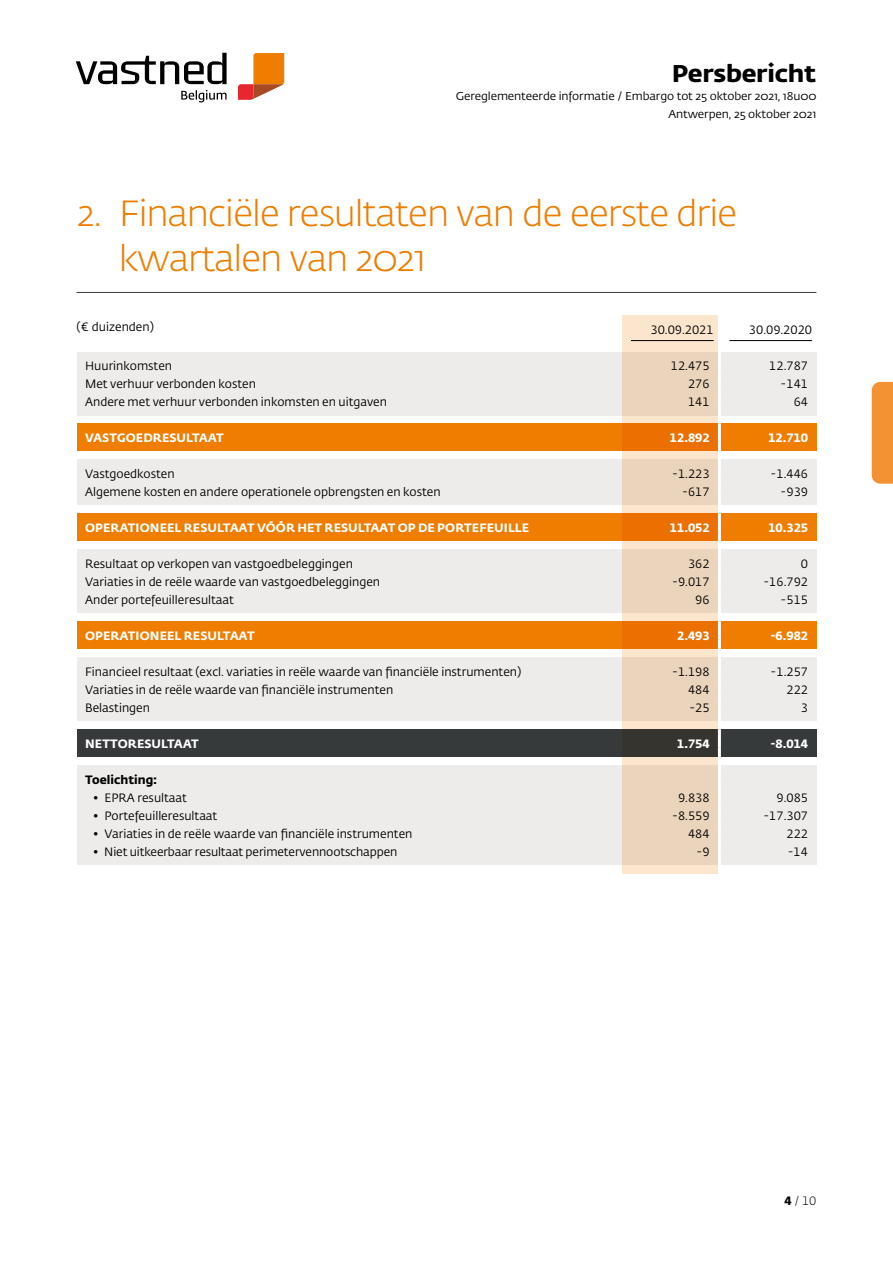
<style>
.page{position:relative;width:893px;height:1263px;background:#fff}
.page>*{position:absolute;margin:0;border:0;box-sizing:border-box;transform-origin:0 0}
.t1{font:300 36px/45px "Fedra Sans Std";letter-spacing:-.03em;color:#ef7d00;scale:1.05 1}
.t2{font:700 24px "Fedra Sans Std";letter-spacing:-.01em;color:#000;scale:1.05 1}
.t3{font:12px "Fedra Sans Std";color:#000}
.t4{font:700 12px "Fedra Sans Std";letter-spacing:.01em;color:#fff}
.t5{font:700 12px "Fedra Sans Std";color:#000}
.t6{font:300 12px "Fedra Sans Std";color:#000}
.t7{font:11.25px/18px "Fedra Sans Std";letter-spacing:-.01em;color:#000;text-align:right;scale:1.05 1}
.s1{font-weight:700}
</style>
<div class="page">
<hr style="left:77px;top:292px;width:739px;height:1px;background:#373a3b">
<div style="left:77px;top:352px;width:739px;height:63px;background:#edecea"></div>
<div style="left:77px;top:460px;width:739px;height:45px;background:#edecea"></div>
<div style="left:77px;top:658px;width:739px;height:63px;background:#edecea"></div>
<div style="left:77px;top:424px;width:739px;height:27px;background:#ef7d00"></div>
<div style="left:77px;top:514px;width:739px;height:27px;background:#ef7d00"></div>
<div style="left:77px;top:550px;width:739px;height:63px;background:#edecea"></div>
<div style="left:77px;top:766px;width:739px;height:99px;background:#edecea"></div>
<div style="left:77px;top:622px;width:739px;height:27px;background:#ef7d00"></div>
<div style="left:77px;top:730px;width:739px;height:27px;background:#373a3b"></div>
<svg style="left:622px;top:316px;width:95px;height:558px;fill:#ead4bc"></svg>
<hr style="left:718px;top:352px;width:3px;height:18px;background:#fff">
<hr style="left:718px;top:370px;width:3px;height:18px;background:#fff">
<hr style="left:718px;top:388px;width:3px;height:18px;background:#fff">
<hr style="left:718px;top:406px;width:3px;height:18px;background:#fff">
<hr style="left:718px;top:424px;width:3px;height:18px;background:#fff">
<hr style="left:718px;top:442px;width:3px;height:18px;background:#fff">
<hr style="left:718px;top:460px;width:3px;height:18px;background:#fff">
<hr style="left:718px;top:478px;width:3px;height:18px;background:#fff">
<hr style="left:718px;top:496px;width:3px;height:18px;background:#fff">
<hr style="left:718px;top:514px;width:3px;height:18px;background:#fff">
<hr style="left:718px;top:532px;width:3px;height:18px;background:#fff">
<hr style="left:718px;top:550px;width:3px;height:18px;background:#fff">
<hr style="left:718px;top:568px;width:3px;height:18px;background:#fff">
<hr style="left:718px;top:586px;width:3px;height:18px;background:#fff">
<hr style="left:718px;top:604px;width:3px;height:18px;background:#fff">
<hr style="left:718px;top:622px;width:3px;height:18px;background:#fff">
<hr style="left:718px;top:640px;width:3px;height:18px;background:#fff">
<hr style="left:718px;top:658px;width:3px;height:18px;background:#fff">
<hr style="left:718px;top:676px;width:3px;height:18px;background:#fff">
<hr style="left:718px;top:694px;width:3px;height:18px;background:#fff">
<hr style="left:718px;top:712px;width:3px;height:18px;background:#fff">
<hr style="left:718px;top:730px;width:3px;height:18px;background:#fff">
<hr style="left:718px;top:748px;width:3px;height:18px;background:#fff">
<hr style="left:718px;top:766px;width:3px;height:18px;background:#fff">
<hr style="left:718px;top:784px;width:3px;height:18px;background:#fff">
<hr style="left:718px;top:802px;width:3px;height:18px;background:#fff">
<hr style="left:718px;top:820px;width:3px;height:18px;background:#fff">
<hr style="left:718px;top:838px;width:3px;height:18px;background:#fff">
<hr style="left:718px;top:856px;width:3px;height:18px;background:#fff">
<hr style="left:631px;top:340px;width:83px;height:1px;background:#000">
<hr style="left:729px;top:340px;width:83px;height:1px;background:#000">
<svg style="left:181px;top:90px;width:46px;height:12px"></svg>
<svg style="left:76px;top:53px;width:151px;height:31px"></svg>
<svg style="left:238px;top:53px;width:46px;height:47px"></svg>
<div style="left:872px;top:382px;width:21px;height:102px;background:#f39232"></div>
<h2 class="t2" style="left:672px;top:58px;width:139px">Persbericht</h2>
<p class="t7" style="left:456px;top:87px;width:345px">Gereglementeerde informatie / Embargo tot 25 oktober 2021, 18u00<br>Antwerpen, 25 oktober 2021</p>
<h1 class="t1" style="left:119px;top:191px;width:591px;text-indent:-42px">2. Financiële resultaten van de eerste drie kwartalen van 2021</h1>
<p class="t3" style="left:77px;top:319px;width:79px">(€ duizenden)</p>
<p class="t3" style="left:650px;top:322px;width:65px">30.09.2021</p>
<p class="t3" style="left:749px;top:322px;width:65px">30.09.2020</p>
<p class="t3" style="left:85px;top:358px;width:89px">Huurinkomsten</p>
<p class="t3" style="left:671px;top:358px;width:40px">12.475</p>
<p class="t3" style="left:769px;top:358px;width:40px">12.787</p>
<p class="t3" style="left:85px;top:376px;width:172px">Met verhuur verbonden kosten</p>
<p class="t3" style="left:688px;top:376px;width:23px">276</p>
<p class="t3" style="left:781px;top:376px;width:29px">-141</p>
<p class="t3" style="left:85px;top:394px;width:303px">Andere met verhuur verbonden inkomsten en uitgaven</p>
<p class="t3" style="left:688px;top:394px;width:23px">141</p>
<p class="t3" style="left:794px;top:394px;width:16px">64</p>
<p class="t4" style="left:85px;top:430px;width:140px">VASTGOEDRESULTAAT</p>
<p class="t4" style="left:670px;top:430px;width:41px">12.892</p>
<p class="t4" style="left:768px;top:430px;width:41px">12.710</p>
<p class="t3" style="left:85px;top:466px;width:91px">Vastgoedkosten</p>
<p class="t3" style="left:672px;top:466px;width:39px">-1.223</p>
<p class="t3" style="left:771px;top:466px;width:39px">-1.446</p>
<p class="t3" style="left:85px;top:484px;width:357px">Algemene kosten en andere operationele opbrengsten en kosten</p>
<p class="t3" style="left:682px;top:484px;width:29px">-617</p>
<p class="t3" style="left:781px;top:484px;width:29px">-939</p>
<p class="t4" style="left:85px;top:520px;width:446px">OPERATIONEEL RESULTAAT VÓÓR HET RESULTAAT OP DE PORTEFEUILLE</p>
<p class="t4" style="left:670px;top:520px;width:41px">11.052</p>
<p class="t4" style="left:768px;top:520px;width:41px">10.325</p>
<p class="t3" style="left:85px;top:556px;width:269px">Resultaat op verkopen van vastgoedbeleggingen</p>
<p class="t3" style="left:688px;top:556px;width:23px">362</p>
<p class="t3" style="left:801px;top:556px;width:9px">0</p>
<p class="t3" style="left:85px;top:574px;width:296px">Variaties in de reële waarde van vastgoedbeleggingen</p>
<p class="t3" style="left:672px;top:574px;width:39px">-9.017</p>
<p class="t3" style="left:763px;top:574px;width:46px">-16.792</p>
<p class="t3" style="left:85px;top:592px;width:150px">Ander portefeuilleresultaat</p>
<p class="t3" style="left:695px;top:592px;width:16px">96</p>
<p class="t3" style="left:781px;top:592px;width:29px">-515</p>
<p class="t4" style="left:85px;top:628px;width:171px">OPERATIONEEL RESULTAAT</p>
<p class="t4" style="left:677px;top:628px;width:34px">2.493</p>
<p class="t4" style="left:770px;top:628px;width:39px">-6.982</p>
<p class="t3" style="left:85px;top:664px;width:438px">Financieel resultaat (excl. variaties in reële waarde van financiële instrumenten)</p>
<p class="t3" style="left:672px;top:664px;width:39px">-1.198</p>
<p class="t3" style="left:771px;top:664px;width:39px">-1.257</p>
<p class="t3" style="left:85px;top:682px;width:310px">Variaties in de reële waarde van financiële instrumenten</p>
<p class="t3" style="left:688px;top:682px;width:23px">484</p>
<p class="t3" style="left:786px;top:682px;width:23px">222</p>
<p class="t3" style="left:85px;top:700px;width:66px">Belastingen</p>
<p class="t3" style="left:689px;top:700px;width:22px">-25</p>
<p class="t3" style="left:801px;top:700px;width:9px">3</p>
<p class="t4" style="left:85px;top:736px;width:115px">NETTORESULTAAT</p>
<p class="t4" style="left:677px;top:736px;width:34px">1.754</p>
<p class="t4" style="left:770px;top:736px;width:39px">-8.014</p>
<p class="t5" style="left:85px;top:772px;width:74px">Toelichting:</p>
<p class="t3" style="left:94px;top:790px;width:95px">• EPRA resultaat</p>
<p class="t3" style="left:678px;top:790px;width:33px">9.838</p>
<p class="t3" style="left:776px;top:790px;width:33px">9.085</p>
<p class="t3" style="left:94px;top:808px;width:125px">• Portefeuilleresultaat</p>
<p class="t3" style="left:672px;top:808px;width:39px">-8.559</p>
<p class="t3" style="left:763px;top:808px;width:46px">-17.307</p>
<p class="t3" style="left:94px;top:826px;width:320px">• Variaties in de reële waarde van financiële instrumenten</p>
<p class="t3" style="left:688px;top:826px;width:23px">484</p>
<p class="t3" style="left:786px;top:826px;width:23px">222</p>
<p class="t3" style="left:94px;top:844px;width:305px">• Niet uitkeerbaar resultaat perimetervennootschappen</p>
<p class="t3" style="left:696px;top:844px;width:15px">-9</p>
<p class="t3" style="left:788px;top:844px;width:22px">-14</p>
<p class="t6" style="left:784px;top:1193px;width:33px"><span class="s1">4</span> / 10</p>
</div>
